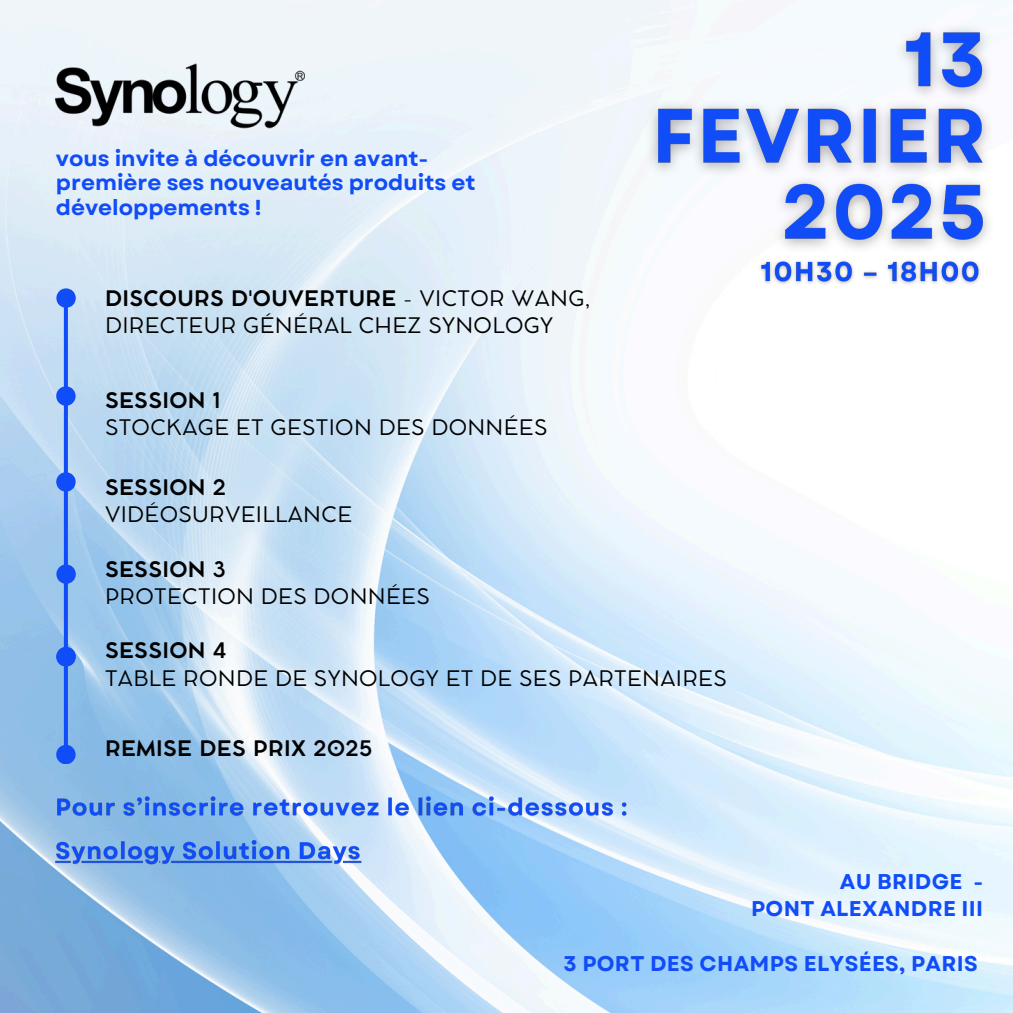
<style>
.page{position:relative;width:1013px;height:1013px;background:#fff}
.page>*{position:absolute;margin:0;border:0;box-sizing:border-box;transform-origin:0 0}
.t1{font:700 21.62px/24.4px "Garet";color:#114cf9}
.t2{font:700 21.38px/27.2px "Garet";letter-spacing:.015em;color:#114cf9;text-align:right}
.t3{font:21.12px/27.2px "Cocomat Pro";letter-spacing:.015em;color:#000}
.t4{font:700 21.12px "Cocomat Pro";letter-spacing:.015em;color:#000}
.s1{font-weight:700}
</style>
<div class="page">
<img style="left:0;top:0;width:1012px;height:1012px">
<hr style="left:64px;top:293px;width:4px;height:368px;background:#114cf9;border-radius:2px">
<svg style="left:56px;top:288px;width:20px;height:20px"></svg>
<svg style="left:56px;top:386px;width:20px;height:20px"></svg>
<svg style="left:56px;top:564px;width:20px;height:20px"></svg>
<svg style="left:56px;top:472px;width:20px;height:19px"></svg>
<svg style="left:56px;top:647px;width:20px;height:117px"></svg>
<img style="left:638px;top:5px;width:364px;height:263px">
<img style="left:754px;top:251px;width:232px;height:41px">
<img style="left:56px;top:55px;width:248px;height:74px">
<img style="left:54px;top:790px;width:574px;height:78px">
<h4 class="t1" style="left:56px;top:146px;width:421px">vous invite à découvrir en avant&shy;première ses nouveautés produits et développements !</h4>
<p class="t3" style="left:105px;top:286px;width:487px"><span class="s1">DISCOURS D'OUVERTURE</span> - VICTOR WANG,<br>DIRECTEUR GÉNÉRAL CHEZ SYNOLOGY</p>
<p class="t3" style="left:105px;top:388px;width:444px"><span class="s1">SESSION 1<br></span>STOCKAGE ET GESTION DES DONNÉES</p>
<p class="t3" style="left:105px;top:475px;width:249px"><span class="s1">SESSION 2<br></span>VIDÉOSURVEILLANCE</p>
<p class="t3" style="left:105px;top:557px;width:326px"><span class="s1">SESSION 3<br></span>PROTECTION DES DONNÉES</p>
<p class="t3" style="left:105px;top:639px;width:623px"><span class="s1">SESSION 4<br></span>TABLE RONDE DE SYNOLOGY ET DE SES PARTENAIRES</p>
<h4 class="t4" style="left:105px;top:740px;width:269px">REMISE DES PRIX 2025</h4>
<h4 class="t2" style="left:751px;top:868px;width:234px">AU BRIDGE -<br>PONT ALEXANDRE III</h4>
<h4 class="t2" style="left:563px;top:949px;width:416px">3 PORT DES CHAMPS ELYSÉES, PARIS</h4>
</div>
